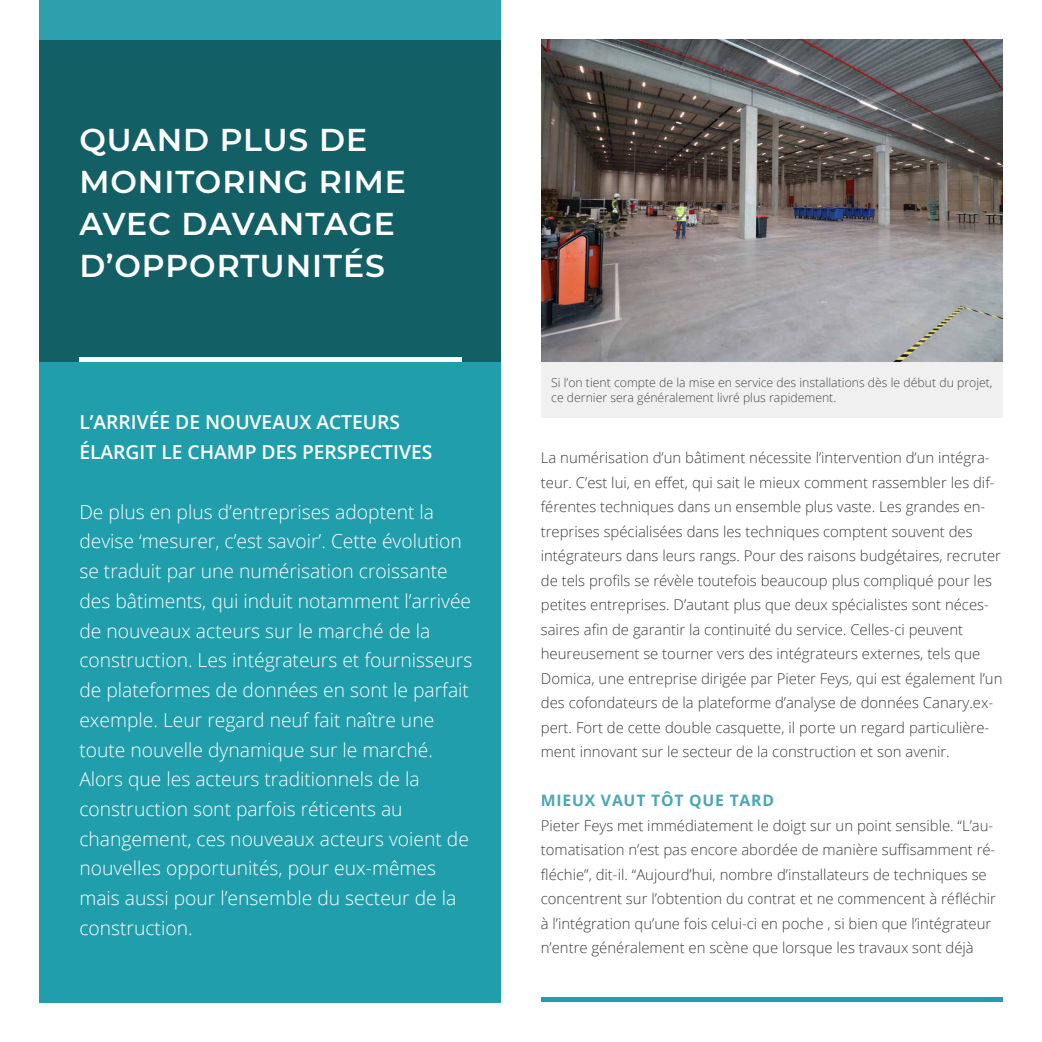
<style>
.page{position:relative;width:1042px;height:1042px;background:#fff}
.page>*{position:absolute;margin:0;border:0;box-sizing:border-box;transform-origin:0 0}
.t1{font:600 31.5px/42px "Montserrat";letter-spacing:.03em;color:#fff}
.t2{font:300 19.25px/29.8px "Open Sans";color:#fff}
.t3{font:600 19.25px/29.8px "Open Sans";color:#fff}
.t4{font:700 15.75px "Open Sans";letter-spacing:.05em;color:#4ba7b3}
.t5{font:300 14.88px/24.5px "Open Sans";color:#3c3c3b}
.t6{font:300 12.25px/14.7px "Open Sans";color:#3c3c3b}
</style>
<div class="page">
<div style="left:40px;top:40px;width:461px;height:325px;background:#125f65"></div>
<div style="left:40px;top:362px;width:461px;height:640px;background:#209eab"></div>
<div style="left:541px;top:997px;width:461px;height:5px;background:#209eab"></div>
<div style="left:79px;top:357px;width:382px;height:5px;background:#fff"></div>
<div style="left:40px;top:0;width:461px;height:40px;background:#2ca0ac"></div>
<img style="left:541px;top:40px;width:461px;height:322px">
<div style="left:541px;top:362px;width:461px;height:56px;background:#f0f0f0"></div>
<h1 class="t1" style="left:79px;top:117px;width:328px">QUAND PLUS DE<br>MONITORING RIME<br>AVEC DAVANTAGE<br>D’OPPORTUNITÉS</h1>
<p class="t3" style="left:79px;top:407px;width:354px">L’ARRIVÉE DE NOUVEAUX ACTEURS<br>ÉLARGIT LE CHAMP DES PERSPECTIVES</p>
<p class="t2" style="left:79px;top:496px;width:394px">De plus en plus d’entreprises adoptent la devise ‘mesurer, c’est savoir’. Cette évolution se traduit par une numérisation croissante des bâtiments, qui induit notamment l’arrivée de nouveaux acteurs sur le marché de la construction. Les intégrateurs et fournisseurs de plateformes de données en sont le parfait exemple. Leur regard neuf fait naître une toute nouvelle dynamique sur le marché.<br>Alors que les acteurs traditionnels de la construction sont parfois réticents au changement, ces nouveaux acteurs voient de nouvelles opportunités, pour eux-mêmes mais aussi pour l’ensemble du secteur de la construction.</p>
<p class="t6" style="left:551px;top:375px;width:443px">Si l’on tient compte de la mise en service des installations dès le début du projet, ce dernier sera généralement livré plus rapidement.</p>
<p class="t5" style="left:541px;top:445px;width:463px">La numérisation d’un bâtiment nécessite l’intervention d’un intégra&shy;teur. C’est lui, en effet, qui sait le mieux comment rassembler les dif&shy;férentes techniques dans un ensemble plus vaste. Les grandes en&shy;treprises spécialisées dans les techniques comptent souvent des intégrateurs dans leurs rangs. Pour des raisons budgétaires, recruter de tels profils se révèle toutefois beaucoup plus compliqué pour les petites entreprises. D’autant plus que deux spécialistes sont néces&shy;saires afin de garantir la continuité du service. Celles-ci peuvent heureusement se tourner vers des intégrateurs externes, tels que Domica, une entreprise dirigée par Pieter Feys, qui est également l’un des cofondateurs de la plateforme d’analyse de données Canary.ex&shy;pert. Fort de cette double casquette, il porte un regard particulière&shy;ment innovant sur le secteur de la construction et son avenir.</p>
<p class="t4" style="left:541px;top:789px;width:235px">MIEUX VAUT TÔT QUE TARD</p>
<p class="t5" style="left:541px;top:813px;width:457px">Pieter Feys met immédiatement le doigt sur un point sensible. “L’au&shy;tomatisation n’est pas encore abordée de manière suffisamment ré&shy;fléchie”, dit-il. “Aujourd’hui, nombre d’installateurs de techniques se concentrent sur l’obtention du contrat et ne commencent à réfléchir à l’intégration qu’une fois celui-ci en poche , si bien que l’intégrateur n’entre généralement en scène que lorsque les travaux sont déjà</p>
</div>
